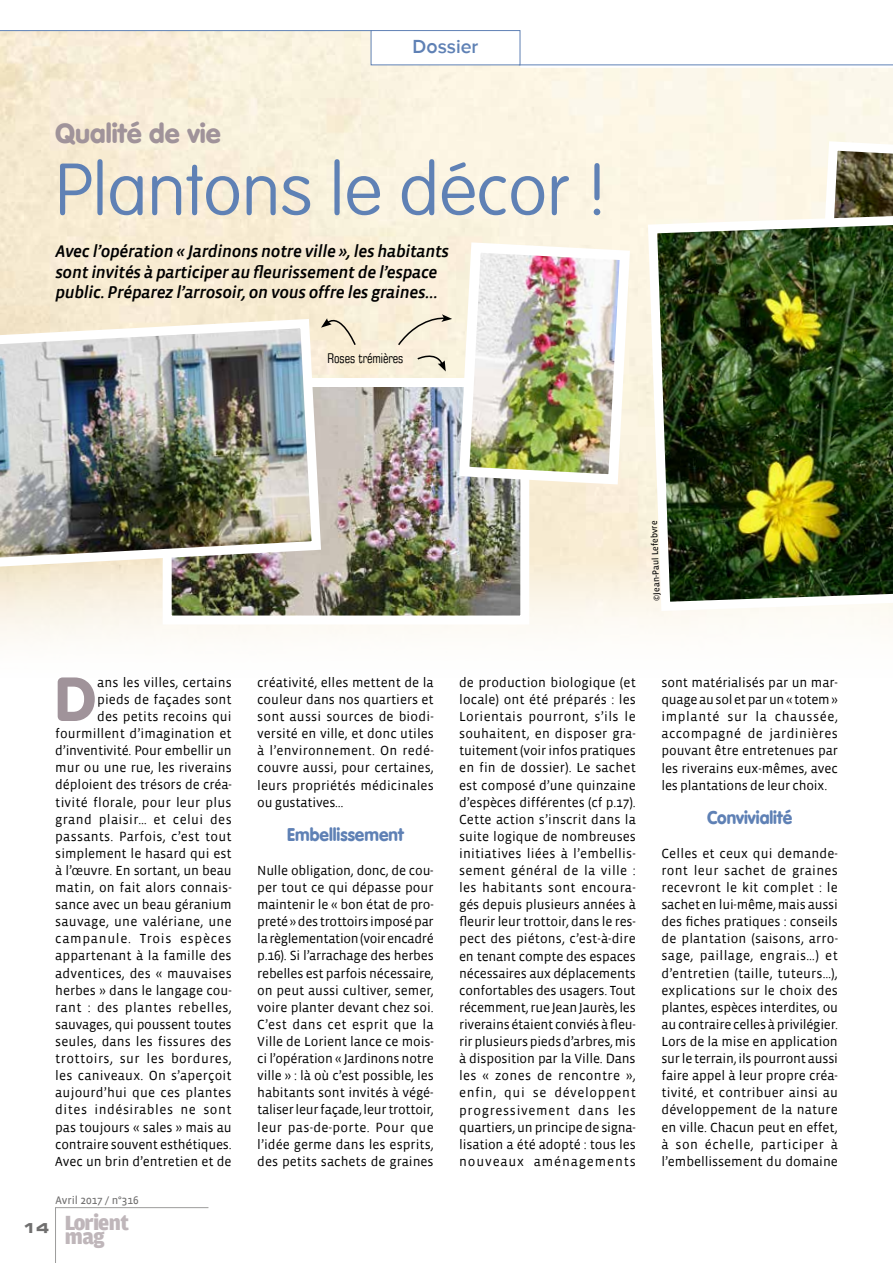
<style>
.page{position:relative;width:893px;height:1263px;background:#fff}
.page>*{position:absolute;margin:0;border:0;box-sizing:border-box;transform-origin:0 0}
.t1{font:100 72px "VAG Rounded";color:#5f81b5}
.t2{font:900 61.2px "VAG Rounded";color:#a0939a}
.t3{font:900 27px "VAG Rounded";color:#a0939a}
.t4{font:900 21.9px "Amplitude";letter-spacing:-.02em;color:#bfb6ba}
.t5{font:600 19.5px "Proxima Nova";color:#5f81b5}
.t6{font:900 18px "VAG Rounded";color:#5f81b5;scale:.95 1}
.t7{font:italic 500 17.25px/20.7px "Vista Sans OTCE";letter-spacing:-.02em;color:#000}
.t8{font:13.5px/17.1px "Vista Sans OTCE";letter-spacing:.005em;color:#000;text-align:justify}
.t9{font:condensed 13.5px "Square 721 BT";color:#000;scale:.95 1}
.t10{font:700 expanded 13.5px "Square 721 BT";color:#706f6f}
.t11{font:11.25px "Vista Sans OT";color:#706f6f}
.t12{font:9px "Vista Sans OT";color:#000}
</style>
<div class="page">
<svg style="left:808px;top:137px;width:85px;height:74px"></svg>
<img style="left:173px;top:388px;width:346px;height:226px">
<div style="left:163px;top:378px;width:366px;height:246px;border:9px solid #fff"></div>
<img style="left:454px;top:237px;width:181px;height:253px">
<img style="left:0;top:314px;width:326px;height:258px">
<img style="left:643px;top:211px;width:250px;height:405px">
<svg style="left:321px;top:312px;width:36px;height:34px"></svg>
<svg style="left:397px;top:314px;width:55px;height:57px;background:#eae1cd"></svg>
<svg style="left:55px;top:1207px;width:154px;height:56px"></svg>
<hr style="left:0;top:30px;width:371px;height:1px;background:#5f81b5">
<hr style="left:519px;top:65px;width:374px;height:1px;background:#5f81b5">
<div style="left:371px;top:30px;width:149px;height:35px;border:1px solid #5f81b5"></div>
<h3 class="t5" style="left:413px;top:35px;width:67px">Dossier</h3>
<h3 class="t3" style="left:55px;top:117px;width:167px">Qualité de vie</h3>
<h1 class="t1" style="left:55px;top:148px;width:553px">Plantons le décor !</h1>
<p class="t7" style="left:55px;top:241px;width:395px">Avec l’opération « Jardinons notre ville », les habitants sont invités à participer au fleurissement de l’espace public. Préparez l’arrosoir, on vous offre les graines…</p>
<p class="t9" style="left:327px;top:350px;width:81px">Roses trémières</p>
<p class="t12" style="left:652px;top:601px;width:82px;rotate:-92deg">©Jean-Paul Lefebvre</p>
<p class="t8" style="left:55px;top:674px;width:178px;text-align:right">ans les villes, certains<br>pieds de façades sont<br>des petits recoins qui fourmillent d’imagination et d’inventivité. Pour embellir un mur ou une rue, les riverains déploient des trésors de créa&shy;tivité florale, pour leur plus grand plaisir… et celui des passants. Parfois, c’est tout simplement le hasard qui est à l’œuvre. En sortant, un beau matin, on fait alors connais&shy;sance avec un beau géranium sauvage, une valériane, une campanule. Trois espèces appartenant à la famille des adventices, des « mauvaises herbes » dans le langage cou&shy;rant : des plantes rebelles, sauvages, qui poussent toutes seules, dans les fissures des trottoirs, sur les bordures, les caniveaux. On s’aperçoit aujourd’hui que ces plantes dites indésirables ne sont pas toujours « sales » mais au contraire souvent esthétiques.<br>Avec un brin d’entretien et de</p>
<p class="t8" style="left:257px;top:674px;width:178px">créativité, elles mettent de la couleur dans nos quartiers et sont aussi sources de biodi&shy;versité en ville, et donc utiles à l’environnement. On redé&shy;couvre aussi, pour certaines, leurs propriétés médicinales ou gustatives…</p>
<h2 class="t2" style="left:55px;top:662px;width:42px">D</h2>
<h3 class="t6" style="left:287px;top:823px;width:124px">Embellissement</h3>
<p class="t8" style="left:257px;top:862px;width:178px">Nulle obligation, donc, de cou&shy;per tout ce qui dépasse pour maintenir le « bon état de pro&shy;preté » des trottoirs imposé par la règlementation (voir encadré p.16). Si l’arrachage des herbes rebelles est parfois nécessaire, on peut aussi cultiver, semer, voire planter devant chez soi.<br>C’est dans cet esprit que la Ville de Lorient lance ce mois&shy;ci l’opération « Jardinons notre ville » : là où c’est possible, les habitants sont invités à végé&shy;taliser leur façade, leur trottoir, leur pas-de-porte. Pour que l’idée germe dans les esprits, des petits sachets de graines</p>
<p class="t11" style="left:55px;top:1194px;width:85px">Avril 2017 / n°316</p>
<h3 class="t4" style="left:65px;top:1210px;width:66px">Lorient</h3>
<h3 class="t4" style="left:65px;top:1224px;width:41px">mag</h3>
<p class="t10" style="left:23px;top:1220px;width:28px">14</p>
<p class="t8" style="left:459px;top:674px;width:178px">de production biologique (et locale) ont été préparés : les Lorientais pourront, s’ils le souhaitent, en disposer gra&shy;tuitement (voir infos pratiques en fin de dossier). Le sachet est composé d’une quinzaine d’espèces différentes (cf p.17).<br>Cette action s’inscrit dans la suite logique de nombreuses initiatives liées à l’embellis&shy;sement général de la ville : les habitants sont encoura&shy;gés depuis plusieurs années à fleurir leur trottoir, dans le res&shy;pect des piétons, c’est-à-dire en tenant compte des espaces nécessaires aux déplacements confortables des usagers. Tout récemment, rue Jean Jaurès, les riverains étaient conviés à fleu&shy;rir plusieurs pieds d’arbres, mis à disposition par la Ville. Dans les « zones de rencontre », enfin, qui se développent progressivement dans les quartiers, un principe de signa&shy;lisation a été adopté : tous les nouveaux aménagements</p>
<p class="t8" style="left:661px;top:674px;width:178px">sont matérialisés par un mar&shy;quage au sol et par un « totem » implanté sur la chaussée, accompagné de jardinières pouvant être entretenues par les riverains eux-mêmes, avec les plantations de leur choix.</p>
<h3 class="t6" style="left:707px;top:806px;width:91px">Convivialité</h3>
<p class="t8" style="left:661px;top:845px;width:178px">Celles et ceux qui demande&shy;ront leur sachet de graines recevront le kit complet : le sachet en lui-même, mais aussi des fiches pratiques : conseils de plantation (saisons, arro&shy;sage, paillage, engrais…) et d’entretien (taille, tuteurs…), explications sur le choix des plantes, espèces interdites, ou au contraire celles à privilégier.<br>Lors de la mise en application sur le terrain, ils pourront aussi faire appel à leur propre créa&shy;tivité, et contribuer ainsi au développement de la nature en ville. Chacun peut en effet, à son échelle, participer à l’embellissement du domaine</p>
</div>
